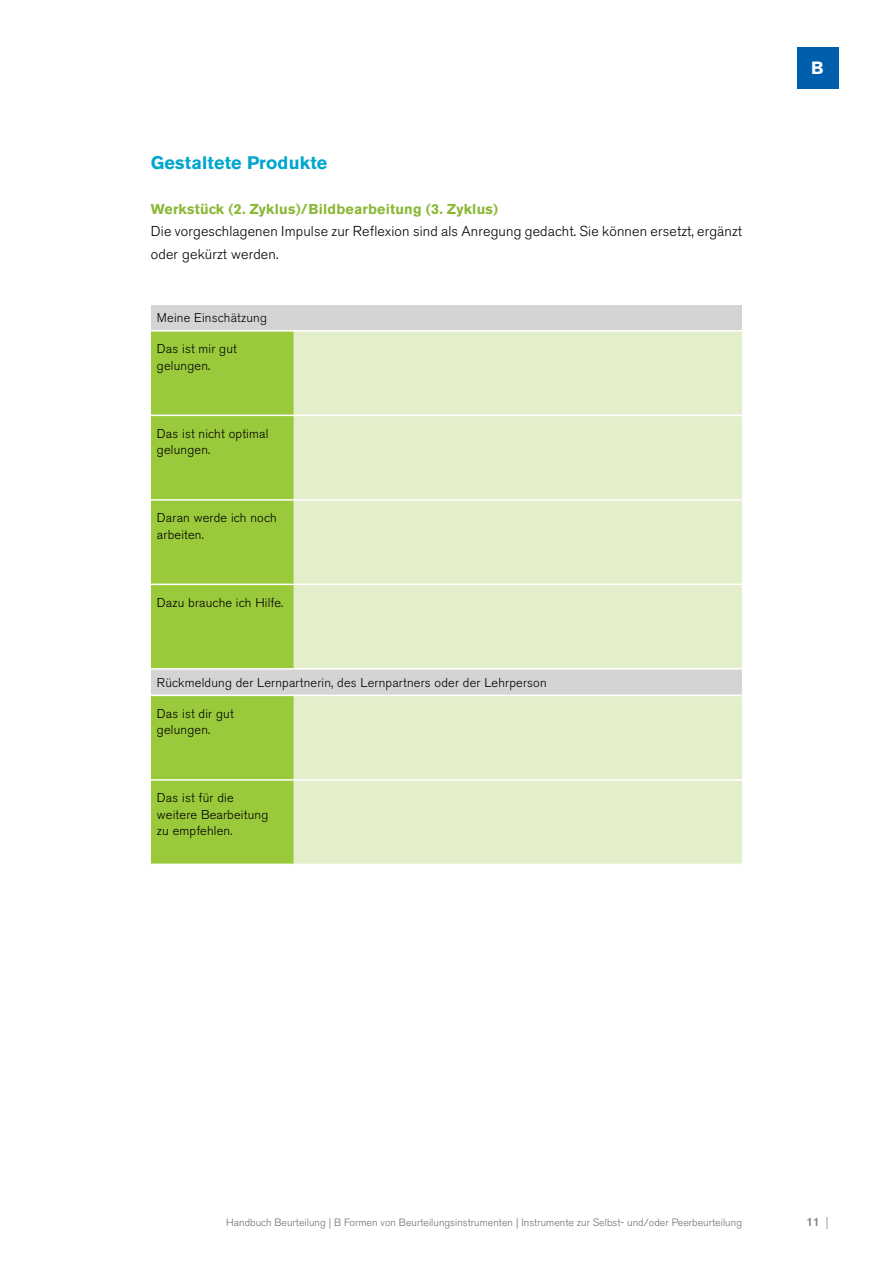
<style>
.page{position:relative;width:893px;height:1263px;background:#fff}
.page>*{position:absolute;margin:0;border:0;box-sizing:border-box;transform-origin:0 0}
.t1{font:700 18px "Akzidenz Grotesk BE";letter-spacing:.01em;color:#00a6ce}
.t2{font:700 17.55px "Akzidenz Grotesk BE";color:#fff}
.t3{font:300 14.25px/22.5px "Akzidenz Grotesk BE";letter-spacing:.01em;color:#000}
.t4{font:700 14.25px "Akzidenz Grotesk BE";letter-spacing:.015em;color:#8bb836}
.t5{font:300 12.75px/16.5px "Akzidenz Grotesk BE";letter-spacing:.015em;color:#000}
.t6{font:500 12px "Akzidenz Grotesk BE";color:#808285}
.t7{font:300 10.5px "Akzidenz Grotesk BE";letter-spacing:.005em;color:#6d6e71}
.s1{font-weight:300}
</style>
<div class="page">
<div style="left:797px;top:47px;width:41px;height:41px;background:#005fac"></div>
<div style="left:151px;top:305px;width:591px;height:25px;background:#d6d3d4"></div>
<div style="left:151px;top:332px;width:143px;height:532px;background:#9aca3c"></div>
<div style="left:294px;top:332px;width:448px;height:532px;background:#e3efcb"></div>
<hr style="left:151px;top:415px;width:143px;height:1px;background:#fff">
<hr style="left:294px;top:415px;width:448px;height:1px;background:#fff">
<hr style="left:151px;top:499px;width:143px;height:2px;background:#fff">
<hr style="left:294px;top:499px;width:448px;height:2px;background:#fff">
<hr style="left:151px;top:584px;width:143px;height:1px;background:#fff">
<hr style="left:294px;top:584px;width:448px;height:1px;background:#fff">
<hr style="left:151px;top:668px;width:143px;height:2px;background:#fff">
<hr style="left:294px;top:668px;width:448px;height:2px;background:#fff">
<hr style="left:151px;top:695px;width:143px;height:1px;background:#fff">
<hr style="left:294px;top:695px;width:448px;height:1px;background:#fff">
<hr style="left:151px;top:779px;width:143px;height:2px;background:#fff">
<hr style="left:294px;top:779px;width:448px;height:2px;background:#fff">
<h1 class="t1" style="left:151px;top:152px;width:178px">Gestaltete Produkte</h1>
<p class="t4" style="left:151px;top:200px;width:349px">Werkstück (2. Zyklus)/Bildbearbeitung (3. Zyklus)</p>
<p class="t3" style="left:151px;top:220px;width:593px">Die vorgeschlagenen Impulse zur Reflexion sind als Anregung gedacht. Sie können ersetzt, ergänzt oder gekürzt werden.</p>
<p class="t5" style="left:157px;top:310px;width:112px">Meine Einschätzung</p>
<p class="t5" style="left:157px;top:341px;width:81px">Das ist mir gut gelungen.</p>
<p class="t5" style="left:157px;top:425px;width:113px">Das ist nicht optimal gelungen.</p>
<p class="t5" style="left:157px;top:510px;width:121px">Daran werde ich noch arbeiten.</p>
<p class="t5" style="left:157px;top:594px;width:128px">Dazu brauche ich Hilfe.</p>
<p class="t5" style="left:157px;top:674px;width:391px">Rückmeldung der Lernpartnerin, des Lernpartners oder der Lehrperson</p>
<p class="t5" style="left:157px;top:705px;width:78px">Das ist dir gut gelungen.</p>
<p class="t5" style="left:157px;top:790px;width:113px">Das ist für die weitere Bearbeitung zu empfehlen.</p>
<h2 class="t2" style="left:811px;top:58px;width:14px">B</h2>
<p class="t7" style="left:226px;top:1217px;width:517px">Handbuch Beurteilung | B Formen von Beurteilungsinstrumenten | Instrumente zur Selbst- und/oder Peerbeurteilung</p>
<p class="t6" style="left:806px;top:1214px;width:24px">11 <span class="s1">|</span></p>
</div>
